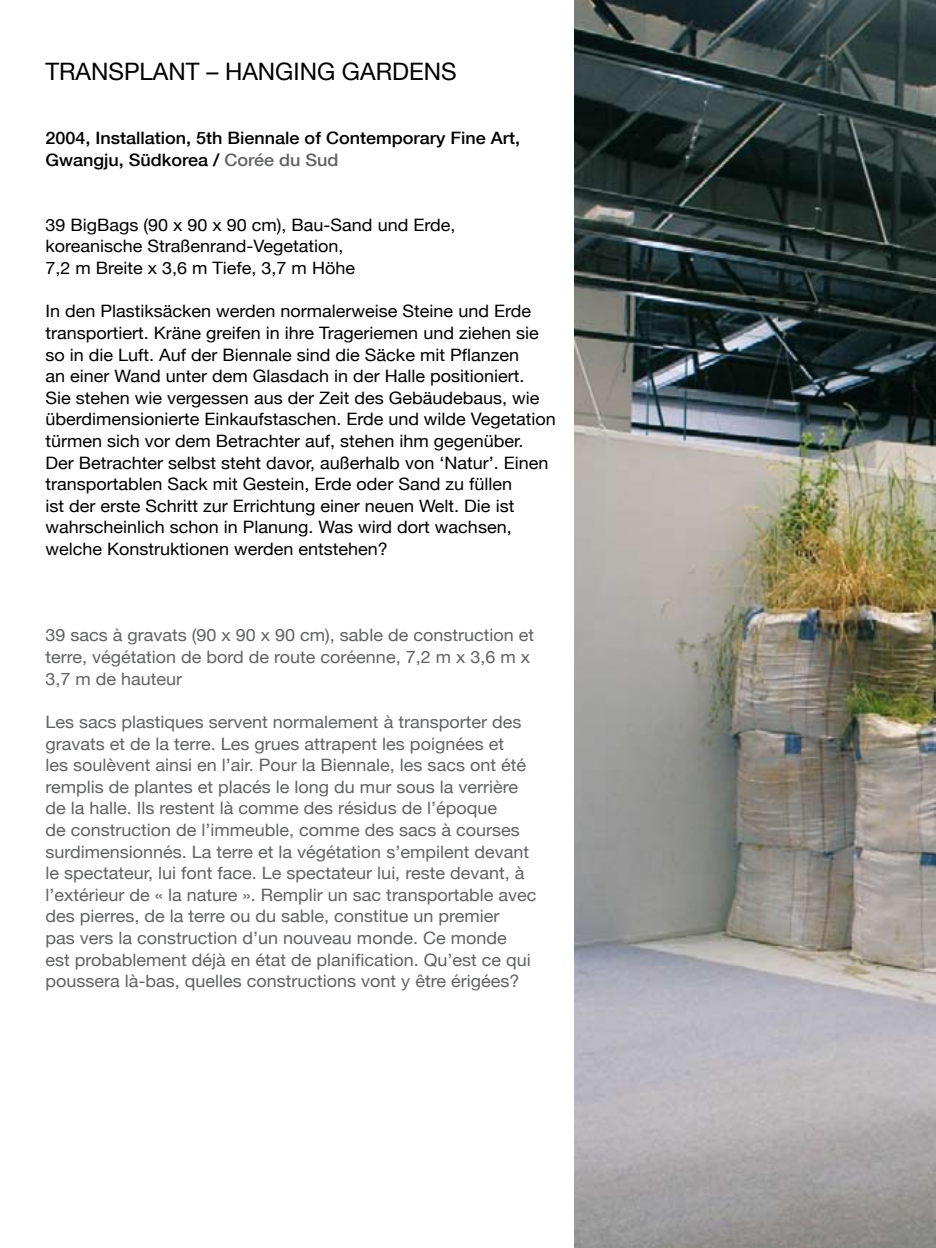
<style>
.page{position:relative;width:936px;height:1248px;background:#fff}
.page>*{position:absolute;margin:0;border:0;box-sizing:border-box;transform-origin:0 0}
.t1{font:24px "Helvetica Neue";color:#000}
.t2{font:17.2px/21.6px "Helvetica Neue";color:#616264;scale:1.05 1}
.t3{font:17.2px/21.6px "Helvetica Neue";color:#000;scale:1.05 1}
.t4{font:500 17.2px/21.6px "Helvetica Neue";color:#000;scale:1.05 1}
.s1{color:#616264}
</style>
<div class="page">
<img style="left:574px;top:0;width:361px;height:1247px">
<h1 class="t1" style="left:45px;top:57px;width:413px">TRANSPLANT – HANGING GARDENS</h1>
<p class="t4" style="left:45px;top:127px;width:453px">2004, Installation, 5th Biennale of Contemporary Fine Art,<br>Gwangju, Südkorea / <span class="s1">Corée du Sud</span></p>
<p class="t3" style="left:45px;top:214px;width:392px">39 BigBags (90 x 90 x 90 cm), Bau-Sand und Erde, koreanische Straßenrand-Vegetation,<br>7,2 m Breite x 3,6 m Tiefe, 3,7 m Höhe</p>
<p class="t3" style="left:45px;top:300px;width:487px">In den Plastiksäcken werden normalerweise Steine und Erde transportiert. Kräne greifen in ihre Trageriemen und ziehen sie so in die Luft. Auf der Biennale sind die Säcke mit Pflanzen<br>an einer Wand unter dem Glasdach in der Halle positioniert.<br>Sie stehen wie vergessen aus der Zeit des Gebäudebaus, wie überdimensionierte Einkaufstaschen. Erde und wilde Vegetation türmen sich vor dem Betrachter auf, stehen ihm gegenüber.<br>Der Betrachter selbst steht davor, außerhalb von ‘Natur’. Einen transportablen Sack mit Gestein, Erde oder Sand zu füllen<br>ist der erste Schritt zur Errichtung einer neuen Welt. Die ist wahrscheinlich schon in Planung. Was wird dort wachsen, welche Konstruktionen werden entstehen?</p>
<p class="t2" style="left:45px;top:624px;width:467px">39 sacs à gravats (90 x 90 x 90 cm), sable de construction et terre, végétation de bord de route coréenne, 7,2 m x 3,6 m x<br>3,7 m de hauteur</p>
<p class="t2" style="left:45px;top:710px;width:469px">Les sacs plastiques servent normalement à transporter des gravats et de la terre. Les grues attrapent les poignées et<br>les soulèvent ainsi en l’air. Pour la Biennale, les sacs ont été remplis de plantes et placés le long du mur sous la verrière de la halle. Ils restent là comme des résidus de l’époque<br>de construction de l’immeuble, comme des sacs à courses surdimensionnés. La terre et la végétation s’empilent devant le spectateur, lui font face. Le spectateur lui, reste devant, à l’extérieur de « la nature ». Remplir un sac transportable avec des pierres, de la terre ou du sable, constitue un premier<br>pas vers la construction d’un nouveau monde. Ce monde<br>est probablement déjà en état de planification. Qu’est ce qui poussera là-bas, quelles constructions vont y être érigées?</p>
</div>
